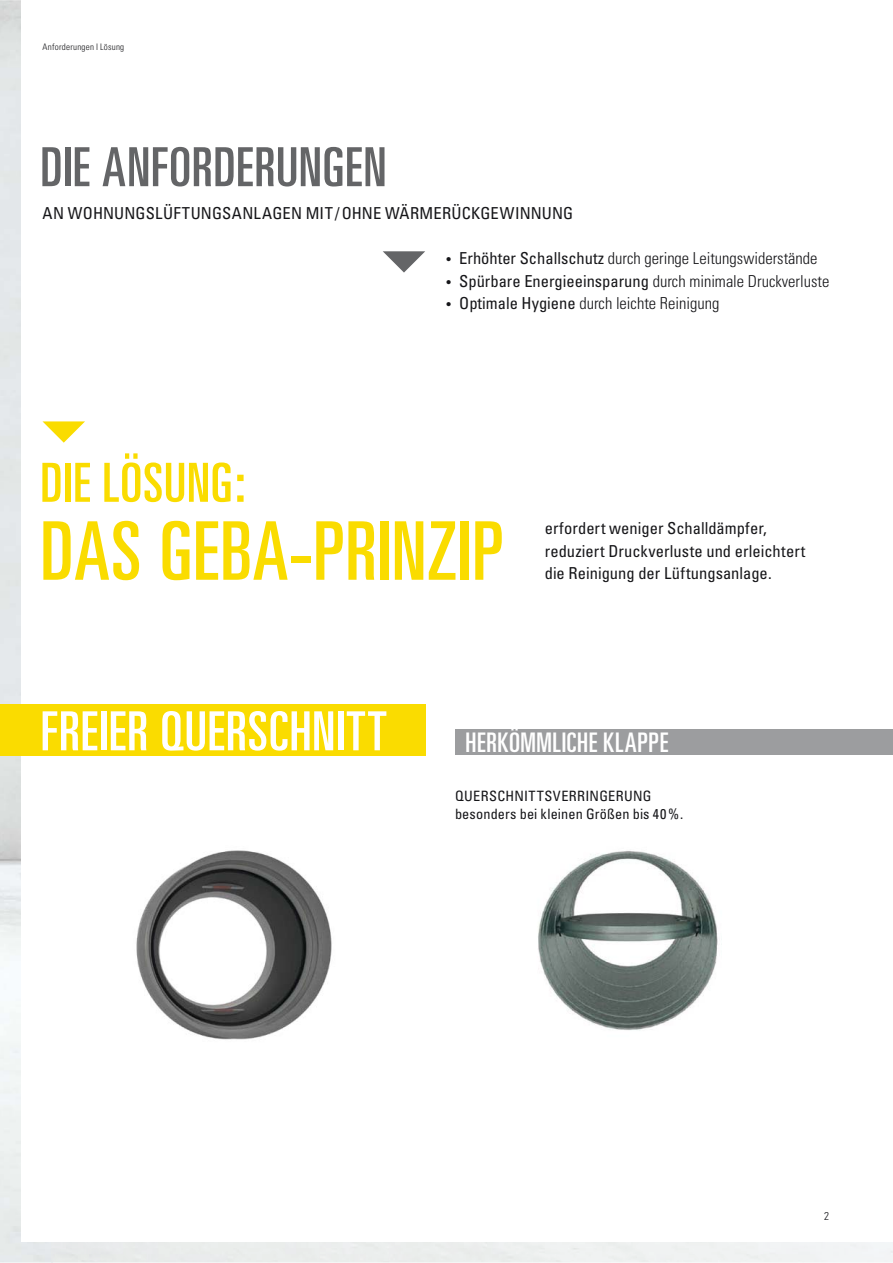
<style>
.page{position:relative;width:893px;height:1263px;background:#fff}
.page>*{position:absolute;margin:0;border:0;box-sizing:border-box;transform-origin:0 0}
.t1{font:ultra-condensed 81px "Univers";letter-spacing:.01em;color:#fadc00}
.t2{font:ultra-condensed 54px "Univers";letter-spacing:.025em;color:#fff}
.t3{font:ultra-condensed 54px "Univers";letter-spacing:.01em;color:#646567}
.t4{font:ultra-condensed 54px "Univers";letter-spacing:.015em;color:#fadc00}
.t5{font:ultra-condensed 27px "Univers";letter-spacing:.02em;color:#fff}
.t6{font:condensed 16.5px/22.4px "Univers";letter-spacing:.005em;color:#161619}
.t7{font:300 condensed 16.5px "Univers";color:#161619}
.t8{font:condensed 14.25px/18px "Univers";letter-spacing:.015em;color:#161619}
.t9{font:300 condensed 11.25px "Univers";color:#161619}
.t10{font:300 condensed 9px "Univers";letter-spacing:.025em;color:#161619}
.s1{font-weight:400;font-size:13.5px}
.s2{font-weight:400}
</style>
<div class="page">
<img style="left:0;top:0;width:51px;height:1263px">
<div style="left:21px;top:0;width:871px;height:1241px;background:#fff"></div>
<img style="left:538px;top:851px;width:180px;height:180px">
<svg style="left:383px;top:251px;width:42px;height:22px"></svg>
<svg style="left:43px;top:421px;width:42px;height:22px"></svg>
<div style="left:0;top:705px;width:425px;height:51px;background:#fadc00"></div>
<div style="left:455px;top:729px;width:437px;height:25px;background:#9c9d9f"></div>
<img style="left:136px;top:850px;width:196px;height:190px">
<p class="t10" style="left:43px;top:43px;width:83px">Anforderungen I Lösung</p>
<h2 class="t3" style="left:40px;top:147px;width:347px">DIE ANFORDERUNGEN</h2>
<p class="t6" style="left:43px;top:204px;width:532px">AN WOHNUNGSLÜFTUNGSANLAGEN MIT / OHNE WÄRMERÜCKGEWINNUNG</p>
<p class="t7" style="left:446px;top:253px;width:372px"><span class="s1">•</span> <span class="s2">Erhöhter Schallschutz</span> durch geringe Leitungswiderstände</p>
<p class="t7" style="left:446px;top:275px;width:384px"><span class="s1">•</span> <span class="s2">Spürbare Energieeinsparung</span> durch minimale Druckverluste</p>
<p class="t7" style="left:446px;top:298px;width:274px"><span class="s1">•</span> <span class="s2">Optimale Hygiene</span> durch leichte Reinigung</p>
<h2 class="t4" style="left:40px;top:463px;width:206px">DIE LÖSUNG:</h2>
<h1 class="t1" style="left:40px;top:521px;width:465px">DAS GEBA-PRINZIP</h1>
<p class="t6" style="left:544px;top:519px;width:262px">erfordert weniger Schalldämpfer, reduziert Druckverluste und erleichtert die Reinigung der Lüftungsanlage.</p>
<h2 class="t2" style="left:41px;top:711px;width:347px">FREIER QUERSCHNITT</h2>
<h3 class="t5" style="left:465px;top:733px;width:204px">HERKÖMMLICHE KLAPPE</h3>
<p class="t8" style="left:455px;top:789px;width:230px">QUERSCHNITTSVERRINGERUNG besonders bei kleinen Größen bis 40 %.</p>
<p class="t9" style="left:824px;top:1212px;width:6px">2</p>
</div>
